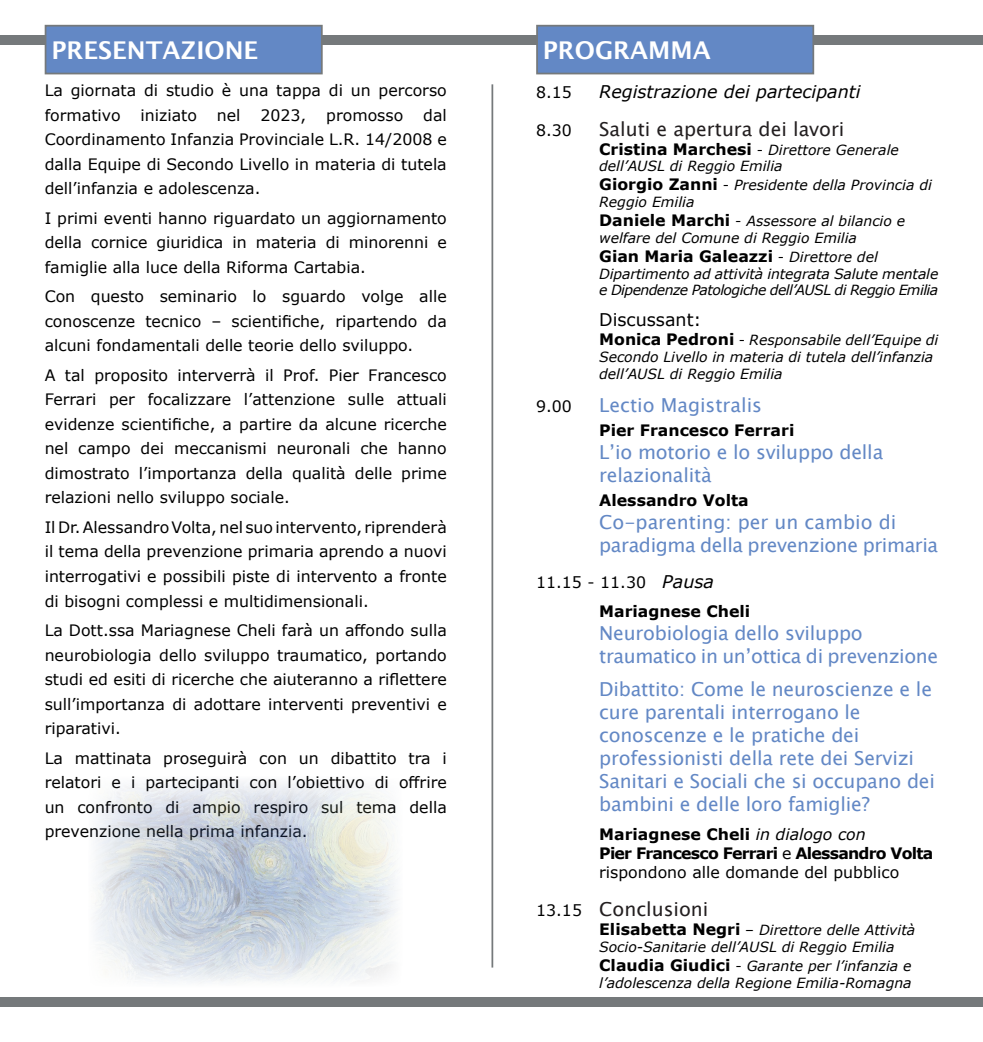
<style>
.page{position:relative;width:983px;height:1042px;background:#fff}
.page>*{position:absolute;margin:0;border:0;box-sizing:border-box;transform-origin:0 0}
.t1{font:600 24.5px "Lucida Sans";color:#fff}
.t2{font:19.25px/23.1px "Lucida Sans Unicode";letter-spacing:-.01em;color:#6388c5}
.t3{font:19.25px "Lucida Sans Unicode";color:#231f20}
.t4{font:italic 17.5px "Verdana";color:#000}
.t5{font:17.5px "Verdana";color:#000}
.t6{font:15.75px/24.5px "Verdana";color:#000;text-align:justify}
.t7{font:700 15.75px/28.9px "Verdana";color:#000}
.t8{font:700 15.75px/18.9px "Verdana";letter-spacing:-.05em;color:#000}
.t9{font:italic 14px/16.8px "Verdana";color:#000}
.s1{font-weight:700;font-style:normal;font-size:15.75px}
.s2{font-style:normal}
.s3{font-weight:400;font-size:14px}
.s4{font-weight:400;font-style:italic;font-size:14px}
.s5{font-weight:400}
.s6{font-weight:400;font-style:italic;font-size:17.5px}
.s7{font-weight:400;font-style:italic}
.s8{font-family:"Verdana";font-size:15.75px;color:#000}
</style>
<div class="page">
<div style="left:0;top:35px;width:982px;height:10px;background:#75797b"></div>
<div style="left:0;top:997px;width:982px;height:10px;background:#75797b"></div>
<hr style="left:491px;top:84px;width:2px;height:883px;background:#75797b">
<div style="left:46px;top:26px;width:276px;height:48px;background:#6388c5"></div>
<div style="left:45px;top:25px;width:277px;height:49px;border:2px solid #75797b"></div>
<div style="left:537px;top:26px;width:276px;height:48px;background:#6388c5"></div>
<div style="left:536px;top:25px;width:278px;height:49px;border:2px solid #75797b"></div>
<img style="left:95px;top:781px;width:301px;height:202px">
<h1 class="t1" style="left:51px;top:36px;width:208px">PRESENTAZIONE</h1>
<h1 class="t1" style="left:542px;top:36px;width:169px">PROGRAMMA</h1>
<p class="t6" style="left:45px;top:78px;width:403px">La giornata di studio è una tappa di un percorso formativo</p>
<p class="t6" style="left:45px;top:103px;width:403px;text-indent:378px">dal Coordinamento Infanzia Provinciale L.R. 14/2008 e dalla Equipe di Secondo Livello in materia di tutela dell’infanzia e adolescenza.</p>
<p class="t6" style="left:45px;top:206px;width:403px">I primi eventi hanno riguardato un aggiornamento della cornice giuridica in materia di minorenni e famiglie alla luce della Riforma Cartabia.</p>
<p class="t6" style="left:45px;top:284px;width:403px">Con questo seminario lo sguardo volge alle conoscenze tecnico – scientifiche, ripartendo da alcuni fondamentali delle teorie dello sviluppo.</p>
<p class="t6" style="left:45px;top:363px;width:403px">A tal proposito interverrà il Prof. Pier Francesco Ferrari per focalizzare l’attenzione sulle attuali evidenze scientifiche, a partire da alcune ricerche nel campo dei meccanismi neuronali che hanno dimostrato l’importanza della qualità delle prime relazioni nello sviluppo sociale.</p>
<p class="t6" style="left:45px;top:515px;width:403px">Il Dr. Alessandro Volta, nel suo intervento, riprenderà il tema della prevenzione primaria aprendo a nuovi interrogativi e possibili piste di intervento a fronte di bisogni complessi e multidimensionali.</p>
<p class="t6" style="left:45px;top:618px;width:403px">La Dott.ssa Mariagnese Cheli farà un affondo sulla neurobiologia dello sviluppo traumatico, portando studi ed esiti di ricerche che aiuteranno a riflettere sull’importanza di adottare interventi preventivi e riparativi.</p>
<p class="t6" style="left:45px;top:745px;width:403px">La mattinata proseguirà con un dibattito tra i relatori e i partecipanti con l’obiettivo di offrire un confronto di ampio respiro sul tema della prevenzione nella prima infanzia.</p>
<p class="t6" style="left:140px;top:103px;width:58px">iniziato</p>
<p class="t6" style="left:217px;top:103px;width:25px">nel</p>
<p class="t6" style="left:260px;top:103px;width:47px">2023,</p>
<p class="t6" style="left:326px;top:103px;width:78px">promosso</p>
<p class="t6" style="left:536px;top:80px;width:37px">8.15</p>
<p class="t4" style="left:599px;top:79px;width:263px">Registrazione dei partecipanti</p>
<p class="t6" style="left:536px;top:118px;width:37px">8.30</p>
<p class="t3" style="left:599px;top:114px;width:247px">Saluti e apertura dei lavori</p>
<p class="t9" style="left:599px;top:141px;width:301px"><span class="s1">Cristina Marchesi</span> <span class="s2">-</span> Direttore Generale dell’AUSL di Reggio Emilia</p>
<p class="t9" style="left:599px;top:177px;width:334px"><span class="s1">Giorgio Zanni</span> <span class="s2">-</span> Presidente della Provincia di<br>Reggio Emilia</p>
<p class="t9" style="left:599px;top:212px;width:307px"><span class="s1">Daniele Marchi</span> <span class="s2">-</span> Assessore al bilancio e welfare del Comune di Reggio Emilia</p>
<p class="t7" style="left:599px;top:241px;width:280px">Gian Maria Galeazzi <span class="s3">-</span> <span class="s4">Direttore del</span></p>
<p class="t9" style="left:599px;top:265px;width:340px">Dipartimento ad attività integrata Salute mentale e Dipendenze Patologiche dell’AUSL di Reggio Emilia</p>
<p class="t5" style="left:599px;top:308px;width:104px">Discussant:</p>
<p class="t9" style="left:599px;top:331px;width:340px"><span class="s1">Monica Pedroni</span> <span class="s2">-</span> Responsabile dell’Equipe di<br>Secondo Livello in materia di tutela dell’infanzia dell’AUSL di Reggio Emilia</p>
<p class="t6" style="left:536px;top:394px;width:37px">9.00</p>
<p class="t2" style="left:599px;top:393px;width:164px">Lectio Magistralis</p>
<p class="t7" style="left:599px;top:415px;width:197px">Pier Francesco Ferrari</p>
<p class="t2" style="left:599px;top:440px;width:285px">L’io motorio e lo sviluppo della relazionalità</p>
<p class="t7" style="left:599px;top:485px;width:151px">Alessandro Volta</p>
<p class="t2" style="left:599px;top:510px;width:340px">Co-parenting: per un cambio di paradigma della prevenzione primaria</p>
<p class="t7" style="left:599px;top:567px;width:152px;text-indent:-63px"><span class="s5">11.15 - 11.30</span> <span class="s6">Pausa<br></span>Mariagnese Cheli</p>
<p class="t2" style="left:599px;top:621px;width:340px">Neurobiologia dello sviluppo traumatico in un’ottica di prevenzione</p>
<p class="t2" style="left:599px;top:677px;width:337px">Dibattito: Come le neuroscienze e le cure parentali interrogano le conoscenze e le pratiche dei professionisti della rete dei Servizi Sanitari e Sociali che si occupano dei bambini e delle loro famiglie?</p>
<p class="t8" style="left:599px;top:825px;width:335px">Mariagnese Cheli <span class="s7">in dialogo con<br></span>Pier Francesco Ferrari <span class="s5">e</span> Alessandro Volta <span class="s5">rispondono alle domande del pubblico</span></p>
<p class="t3" style="left:536px;top:894px;width:174px"><span class="s8">13.15</span> Conclusioni</p>
<p class="t9" style="left:599px;top:921px;width:317px"><span class="s1">Elisabetta Negri</span> <span class="s2">–</span> Direttore delle Attività<br>Socio-Sanitarie dell’AUSL di Reggio Emilia</p>
<p class="t9" style="left:599px;top:957px;width:314px"><span class="s1">Claudia Giudici</span> <span class="s2">-</span> Garante per l’infanzia e l’adolescenza della Regione Emilia-Romagna</p>
</div>
